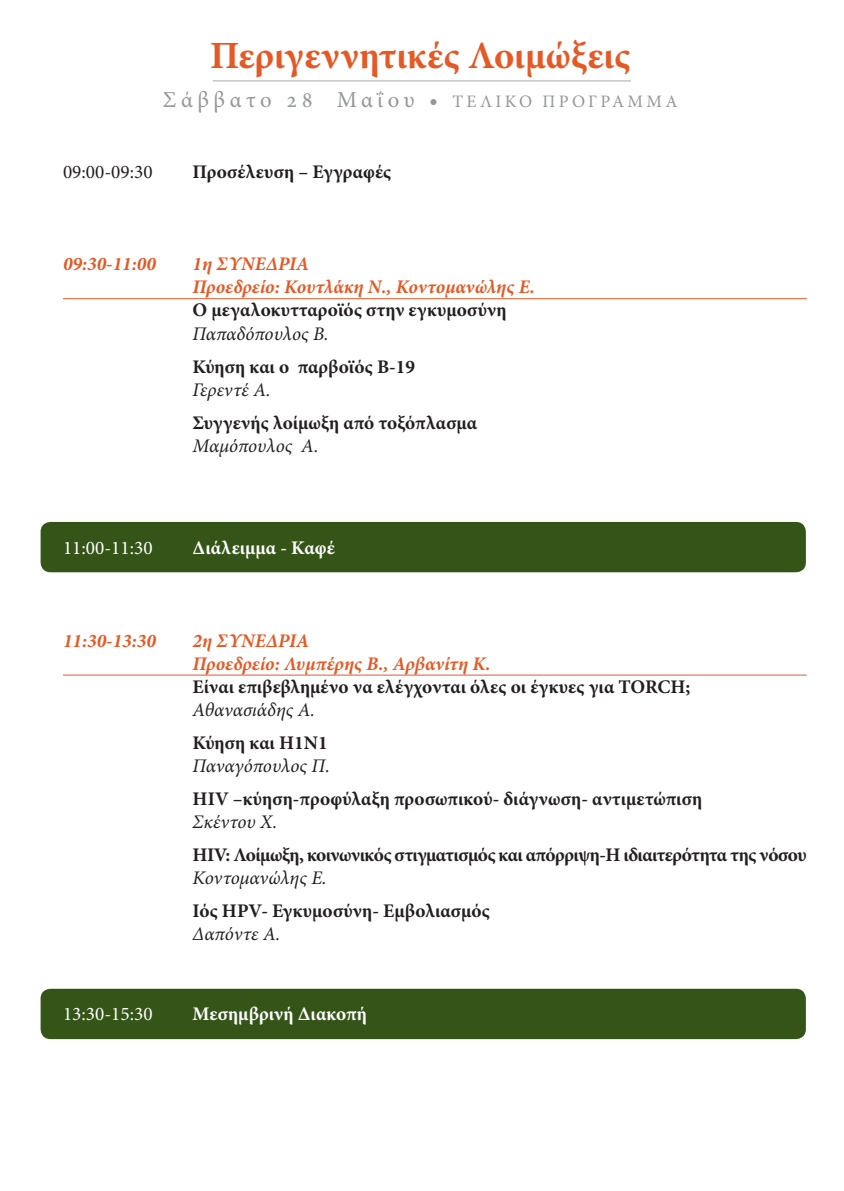
<style>
.page{position:relative;width:844px;height:1191px;background:#fff}
.page>*{position:absolute;margin:0;border:0;box-sizing:border-box;transform-origin:0 0}
.t1{font:700 38.5px "Minion Pro";color:#e55925}
.t2{font:22.75px "Minion Pro";letter-spacing:.2em;color:#949698}
.t3{font:700 19.25px "Minion Pro";color:#231f20}
.t4{font:italic 700 19.25px/23.1px "Minion Pro";color:#e55925}
.t5{font:italic 19.25px "Minion Pro";letter-spacing:-.005em;color:#231f20}
.t6{font:700 19.25px "Minion Pro";letter-spacing:-.03em;color:#231f20}
.t7{font:700 19.25px "Minion Pro";color:#fff}
.t8{font:19.25px "Minion Pro";color:#fff}
.t9{font:19.25px "Minion Pro";color:#231f20}
.s1{font-size:17.5px}
</style>
<div class="page">
<hr style="left:213px;top:80px;width:417px;height:2px;background:#bcbec0">
<div style="left:41px;top:522px;width:764px;height:50px;background:#355418;border-radius:10px"></div>
<div style="left:41px;top:988px;width:764px;height:51px;background:#355418;border-radius:10px"></div>
<hr style="left:63px;top:298px;width:743px;height:1px;background:#e55925">
<hr style="left:63px;top:674px;width:743px;height:1px;background:#e55925">
<h1 class="t1" style="left:210px;top:28px;width:422px">Περιγεννητικές Λοιμώξεις</h1>
<p class="t2" style="left:163px;top:85px;width:516px">Σάββατο 28 Μαΐου • <span class="s1">ΤΕΛΙΚΌ ΠΡΌΓΡΑΜΜΑ</span></p>
<p class="t9" style="left:63px;top:159px;width:91px">09:00-09:30</p>
<p class="t3" style="left:192px;top:158px;width:200px">Προσέλευση – Εγγραφές</p>
<p class="t4" style="left:63px;top:252px;width:94px">09:30-11:00</p>
<p class="t4" style="left:192px;top:252px;width:343px">1η ΣΥΝΕΔΡΙΑ<br>Προεδρείο: Κουτλάκη Ν., Κοντομανώλης Ε.</p>
<p class="t3" style="left:192px;top:297px;width:315px">Ο μεγαλοκυτταροϊός στην εγκυμοσύνη</p>
<p class="t5" style="left:192px;top:320px;width:137px">Παπαδόπουλος Β.</p>
<p class="t3" style="left:192px;top:353px;width:224px">Κύηση και o παρβοϊός Β-19</p>
<p class="t5" style="left:192px;top:376px;width:79px">Γερεντέ Α.</p>
<p class="t3" style="left:192px;top:409px;width:286px">Συγγενής λοίμωξη από τοξόπλασμα</p>
<p class="t5" style="left:192px;top:432px;width:127px">Μαμόπουλος Α.</p>
<p class="t8" style="left:63px;top:535px;width:91px">11:00-11:30</p>
<p class="t7" style="left:192px;top:534px;width:144px">Διάλειμμα - Καφέ</p>
<p class="t4" style="left:63px;top:628px;width:94px">11:30-13:30</p>
<p class="t4" style="left:192px;top:628px;width:299px">2η ΣΥΝΕΔΡΙΑ<br>Προεδρείο: Λυμπέρης Β., Αρβανίτη Κ.</p>
<p class="t3" style="left:192px;top:673px;width:499px">Είναι επιβεβλημένο να ελέγχονται όλες οι έγκυες για TORCH;</p>
<p class="t5" style="left:192px;top:696px;width:124px">Αθανασιάδης Α.</p>
<p class="t3" style="left:192px;top:729px;width:137px">Κύηση και Η1Ν1</p>
<p class="t5" style="left:192px;top:752px;width:139px">Παναγόπουλος Π.</p>
<p class="t3" style="left:192px;top:785px;width:511px">HIV –κύηση-προφύλαξη προσωπικού- διάγνωση- αντιμετώπιση</p>
<p class="t5" style="left:192px;top:809px;width:86px">Σκέντου Χ.</p>
<p class="t6" style="left:192px;top:841px;width:615px">HIV: Λοίμωξη, κοινωνικός στιγματισμός και απόρριψη-Η ιδιαιτερότητα της νόσου</p>
<p class="t5" style="left:192px;top:865px;width:135px">Κοντομανώλης Ε.</p>
<p class="t3" style="left:192px;top:897px;width:298px">Ιός HPV- Εγκυμοσύνη- Εμβολιασμός</p>
<p class="t5" style="left:192px;top:921px;width:89px">Δαπόντε Α.</p>
<p class="t8" style="left:63px;top:1000px;width:91px">13:30-15:30</p>
<p class="t7" style="left:192px;top:1000px;width:176px">Μεσημβρινή Διακοπή</p>
</div>
